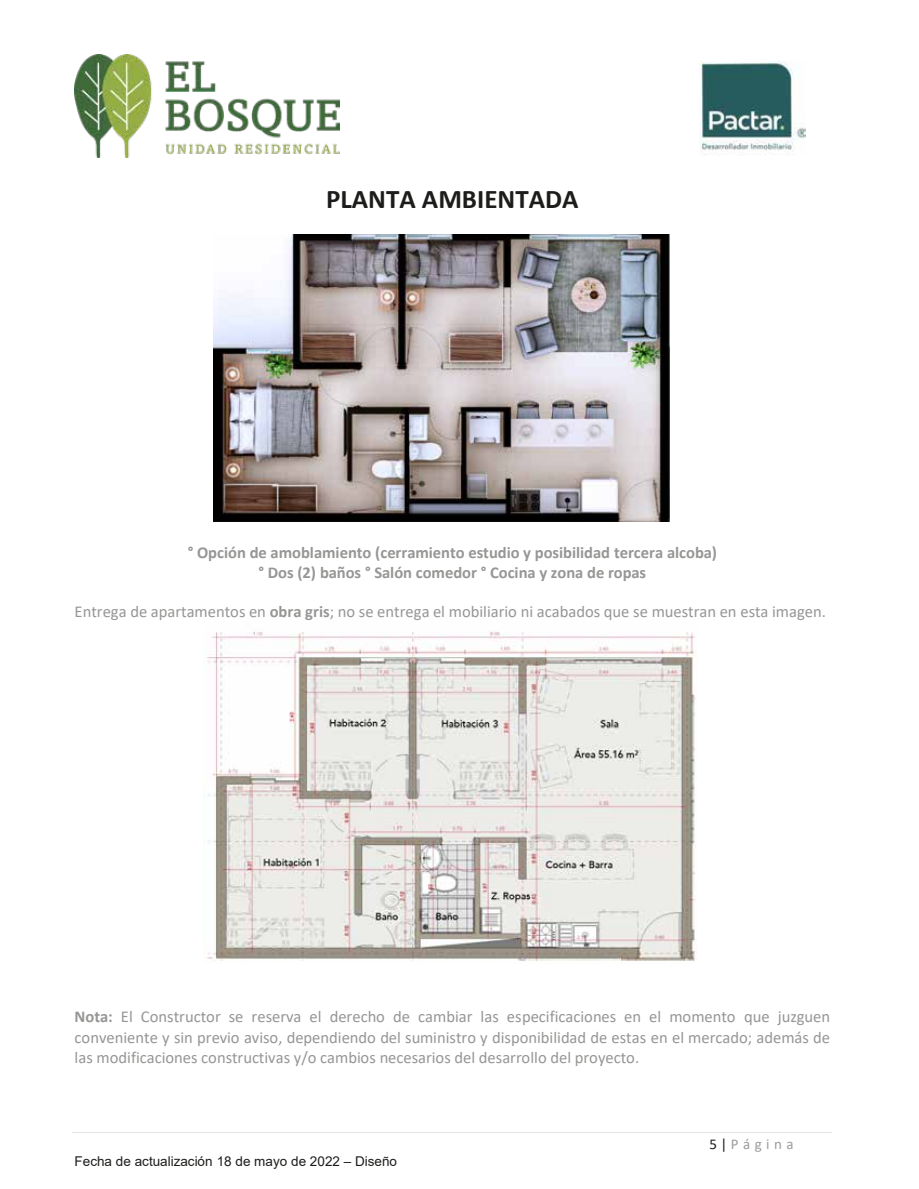
<style>
.page{position:relative;width:919px;height:1189px;background:#fff}
.page>*{position:absolute;margin:0;border:0;box-sizing:border-box;transform-origin:0 0}
.t1{font:700 27px "Calibri";color:#1d1d1b}
.t2{font:16.5px/20.1px "Calibri";color:#969695;text-align:justify}
.t3{font:700 16.5px/20.1px "Calibri";letter-spacing:-.005em;color:#969695;text-align:center}
.t4{font:15px "Calibri";letter-spacing:.3em;color:#9e9d9d}
.t5{font:13.5px "Arial";letter-spacing:.005em;color:#1d1d1b}
.s1{font-weight:700}
.s2{color:#1d1d1b}
</style>
<div class="page">
<img style="left:75px;top:54px;width:264px;height:104px">
<hr style="left:72px;top:1132px;width:760px;height:1px;background:#e3e3e3">
<img style="left:699px;top:62px;width:106px;height:93px">
<img style="left:206px;top:632px;width:491px;height:329px">
<img style="left:213px;top:234px;width:456px;height:288px">
<h1 class="t1" style="left:326px;top:179px;width:254px">PLANTA AMBIENTADA</h1>
<p class="t3" style="left:188px;top:542px;width:530px">° Opción de amoblamiento (cerramiento estudio y posibilidad tercera alcoba) ° Dos (2) baños ° Salón comedor ° Cocina y zona de ropas</p>
<p class="t2" style="left:75px;top:601px;width:752px">Entrega de apartamentos en <span class="s1">obra gris</span>; no se entrega el mobiliario ni acabados que se muestran en esta imagen.</p>
<p class="t2" style="left:75px;top:1006px;width:756px"><span class="s1">Nota:</span> El Constructor se reserva el derecho de cambiar las especificaciones en el momento que juzguen conveniente y sin previo aviso, dependiendo del suministro y disponibilidad de estas en el mercado; además de las modificaciones constructivas y/o cambios necesarios del desarrollo del proyecto.</p>
<p class="t5" style="left:75px;top:1151px;width:324px">Fecha de actualización 18 de mayo de 2022 – Diseño</p>
<p class="t4" style="left:709px;top:1133px;width:86px"><span class="s2">5|</span> Página</p>
</div>
